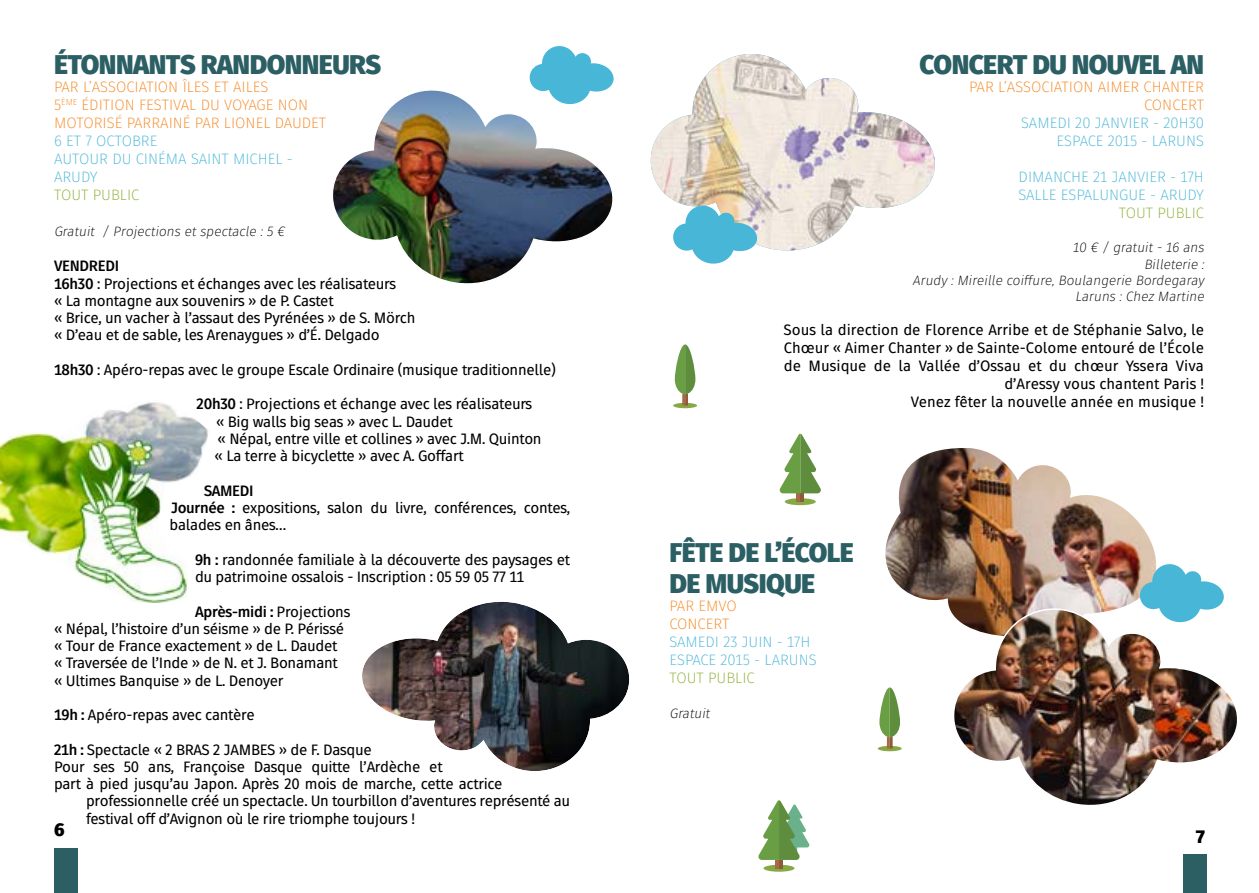
<style>
.page{position:relative;width:1259px;height:893px;background:#fff}
.page>*{position:absolute;margin:0;border:0;box-sizing:border-box;transform-origin:0 0}
.t1{font:900 27px/31.5px "Fuse";letter-spacing:-.02em;color:#2b5f64}
.t2{font:900 18px "Fuse";color:#000}
.t3{font:15px/17.2px "Fuse";letter-spacing:-.02em;color:#000}
.t4{font:15px/18px "Fuse";color:#000;text-align:right}
.t5{font:300 15px/18px "Fuse";color:#48b6d7}
.t6{font:300 15px/18px "Fuse";color:#f6861f}
.t7{font:300 15px "Fuse";color:#8baf33}
.t8{font:italic 300 13.5px/16.2px "Fuse";color:#000;text-align:right}
.s1{font-weight:700}
</style>
<div class="page">
<div style="left:1182px;top:855px;width:24px;height:38px;background:#2b5f64"></div>
<div style="left:54px;top:848px;width:24px;height:45px;background:#2b5f64"></div>
<img style="left:332px;top:90px;width:281px;height:194px">
<svg style="left:362px;top:601px;width:268px;height:170px"></svg>
<svg style="left:529px;top:46px;width:85px;height:59px"></svg>
<img style="left:0;top:402px;width:209px;height:201px">
<img style="left:650px;top:54px;width:285px;height:197px">
<img style="left:885px;top:448px;width:271px;height:162px">
<svg style="left:672px;top:204px;width:86px;height:60px"></svg>
<svg style="left:1139px;top:563px;width:85px;height:40px"></svg>
<img style="left:950px;top:603px;width:287px;height:202px">
<svg style="left:763px;top:865px;width:31px;height:7px"></svg>
<svg style="left:758px;top:800px;width:52px;height:68px"></svg>
<div style="left:785px;top:498px;width:31px;height:7px;background:#87a944;border-radius:50%"></div>
<svg style="left:779px;top:434px;width:42px;height:68px"></svg>
<svg style="left:878px;top:746px;width:23px;height:5px"></svg>
<svg style="left:879px;top:687px;width:21px;height:61px"></svg>
<svg style="left:673px;top:403px;width:24px;height:5px"></svg>
<svg style="left:675px;top:344px;width:20px;height:61px"></svg>
<h1 class="t1" style="left:54px;top:49px;width:329px">ÉTONNANTS RANDONNEURS</h1>
<p class="t6" style="left:54px;top:78px;width:274px">PAR L’ASSOCIATION ÎLES ET AILES<br>5<sup>ÈME</sup> ÉDITION FESTIVAL DU VOYAGE NON<br>MOTORISÉ PARRAINÉ PAR LIONEL DAUDET</p>
<p class="t5" style="left:54px;top:132px;width:240px">6 ET 7 OCTOBRE<br>AUTOUR DU CINÉMA SAINT M ICHEL -<br>ARUDY</p>
<p class="t7" style="left:54px;top:186px;width:85px">TOUT PUBLIC</p>
<p class="t8" style="left:54px;top:223px;width:232px">Gratuit / Projections et spectacle : 5 €</p>
<p class="t3" style="left:54px;top:258px;width:363px"><span class="s1">Vendredi<br>16h30</span> : Projections et échanges avec les réalisateurs<br>« La montagne aux souvenirs » de P. Castet<br>« Brice, un vacher à l’assaut des Pyrénées » de S. Mörch « D’eau et de sable, les Arenaygues » d’É. Delgado</p>
<p class="t3" style="left:54px;top:361px;width:503px"><span class="s1">18h30</span> : Apéro-repas avec le groupe Escale Ordinaire (musique traditionnelle)</p>
<p class="t3" style="left:214px;top:396px;width:328px;text-indent:-18px"><span class="s1">20h30</span> : Projections et échange avec les réalisateurs « Big walls big seas » avec L. Daudet<br>« Népal, entre ville et collines » avec J.M. Quinton « La terre à bicyclette » avec A. Goffart</p>
<p class="t3" style="left:170px;top:482px;width:402px;text-indent:34px"><span class="s1">Sam edi<br>Journée :</span> expositions, salon du livre, conférences, contes, balades en ânes…</p>
<p class="t3" style="left:195px;top:551px;width:376px"><span class="s1">9h :</span> randonnée familiale à la découverte des paysages et du patrimoine ossalois - Inscription : 05 59 05 77 11</p>
<p class="t3" style="left:54px;top:603px;width:298px;text-indent:141px"><span class="s1">Après-midi :</span> Projections « Népal, l’histoire d’un séisme » de P. Périssé « Tour de France exactement » de L. Daudet<br>« Traversée de l’Inde » de N. et J. Bonamant<br>« Ultimes Banquise » de L. Denoyer</p>
<p class="t3" style="left:54px;top:706px;width:202px"><span class="s1">19h :</span> Apéro-repas avec cantère</p>
<p class="t3" style="left:54px;top:741px;width:319px"><span class="s1">21h :</span> Spectacle « 2 BRAS 2 JAMBES » de F. Dasque</p>
<p class="t3" style="left:54px;top:758px;width:390px">Pour ses 50 ans, Françoise Dasque quitte l’Ardèche et</p>
<p class="t3" style="left:54px;top:775px;width:450px">part à pied jusqu’au Japon. Après 20 mois de marche, cette actrice</p>
<p class="t3" style="left:86px;top:793px;width:485px">professionnelle créé un spectacle. Un tourbillon d’aventures représenté au</p>
<p class="t3" style="left:86px;top:810px;width:330px">festival off d’Avignon où le rire triomphe toujours !</p>
<p class="t2" style="left:54px;top:818px;width:12px">6</p>
<h1 class="t1" style="left:919px;top:49px;width:286px">CONCERT DU NOUVEL AN</h1>
<p class="t6" style="left:969px;top:78px;width:236px;text-align:right">PAR L’ASSOCIATION AIMER CHANTER<br>CONCERT</p>
<p class="t5" style="left:1021px;top:114px;width:184px;text-align:right">SAMEDI 20 JANVIER - 20H30<br>ES PACE 2015 - LARUNS</p>
<p class="t5" style="left:1018px;top:168px;width:187px">D IMANCHE 21 JANVIER - 17H<br>SALLE ES PALUNGUE - ARUDY</p>
<p class="t7" style="left:1118px;top:204px;width:85px">TOUT PUBLIC</p>
<p class="t8" style="left:912px;top:240px;width:293px">10 € / gratuit - 16 ans<br>Billeterie :<br>Arudy : Mireille coiffure, Boulangerie Bordegaray<br>Laruns : Chez Martine</p>
<p class="t4" style="left:784px;top:321px;width:422px">Sous la direction de Florence Arribe et de Stéphanie Salvo, le Chœur « Aimer Chanter » de Sainte-Colome entouré de l’École de Musique de la Vallée d’Ossau et du chœur Yssera Viva d’Aressy vous chantent Paris !<br>Venez fêter la nouvelle année en musique !</p>
<h1 class="t1" style="left:669px;top:537px;width:186px">FÊTE DE L’ÉCOLE<br>DE MUSIQUE</h1>
<p class="t6" style="left:669px;top:597px;width:61px">PAR EMVO<br>CONCERT</p>
<p class="t5" style="left:669px;top:633px;width:147px">SAMEDI 23 JUIN - 17H<br>ES PACE 2015 - LARUNS</p>
<p class="t7" style="left:669px;top:670px;width:85px">TOUT PUBLIC</p>
<p class="t8" style="left:669px;top:705px;width:42px">Gratuit</p>
<p class="t2" style="left:1195px;top:824px;width:11px">7</p>
</div>
